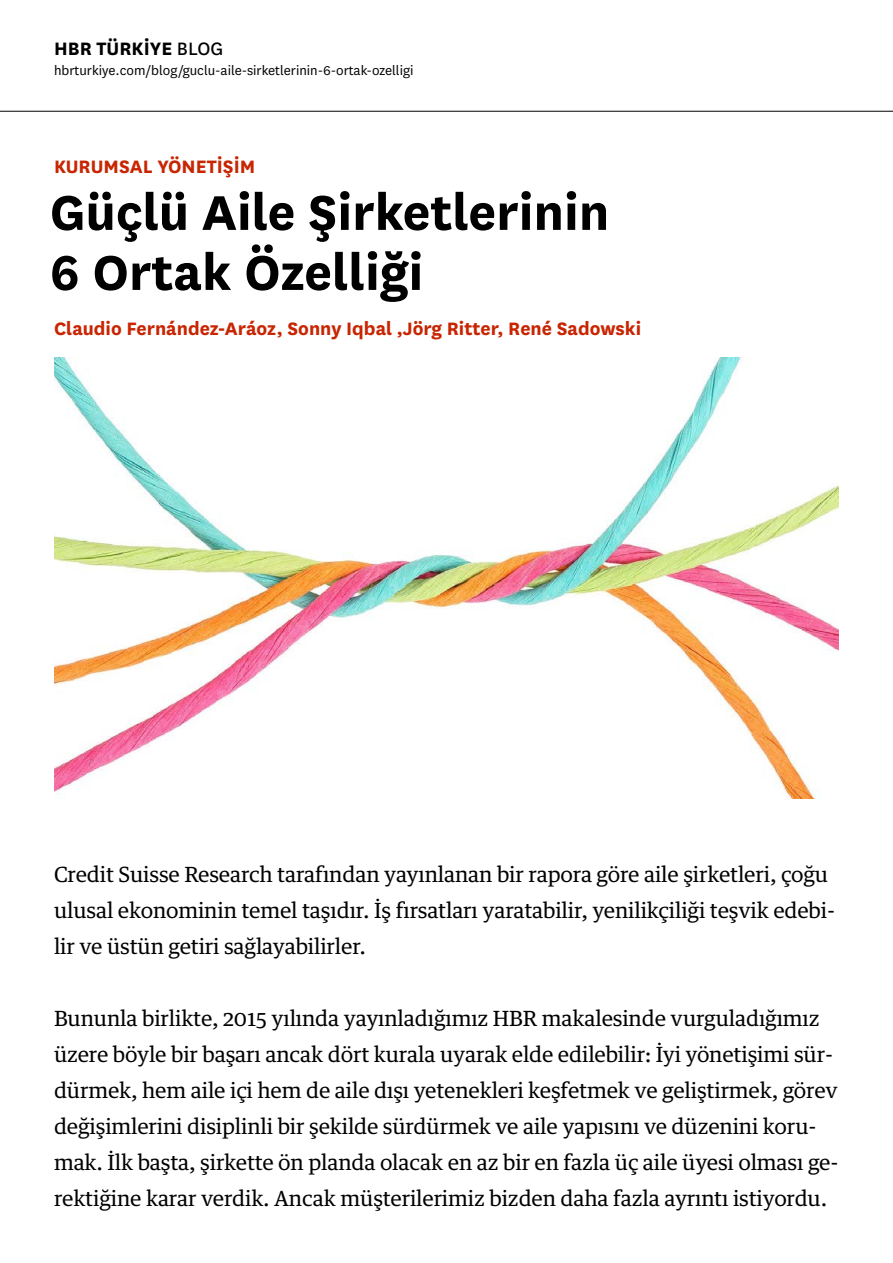
<style>
.page{position:relative;width:893px;height:1263px;background:#fff}
.page>*{position:absolute;margin:0;border:0;box-sizing:border-box;transform-origin:0 0}
.t1{font:700 57px/60px "National HBR";color:#000}
.t2{font:21px/36px "Guardian Text Egyp";letter-spacing:-.01em;color:#000}
.t3{font:700 21px "National HBR";color:#c82502}
.t4{font:700 21px "National HBR";color:#000}
.t5{font:15px "National HBR";color:#000}
.s1{font-weight:400}
</style>
<div class="page">
<img style="left:54px;top:357px;width:785px;height:442px">
<hr style="left:0;top:111px;width:893px;height:1px;background:#000">
<p class="t4" style="left:54px;top:34px;width:171px">HBR TÜRKİYE <span class="s1">BLOG</span></p>
<p class="t5" style="left:54px;top:61px;width:361px">hbrturkiye.com/blog/guclu-aile-sirketlerinin-6-ortak-ozelligi</p>
<p class="t3" style="left:54px;top:152px;width:203px">KURUMSAL YÖNETİŞİM</p>
<h1 class="t1" style="left:50px;top:178px;width:561px">Güçlü Aile Şirketlerinin<br>6 Ortak Özelliği</h1>
<p class="t3" style="left:54px;top:314px;width:589px">Claudio Fernández-Aráoz, Sonny Iqbal ,Jörg Ritter, René Sadowski</p>
<p class="t2" style="left:54px;top:854px;width:783px">Credit Suisse Research tarafından yayınlanan bir rapora göre aile şirketleri, çoğu ulusal ekonominin temel taşıdır. İş fırsatları yaratabilir, yenilikçiliği teşvik edebi&shy;lir ve üstün getiri sağlayabilirler.</p>
<p class="t2" style="left:54px;top:998px;width:786px">Bununla birlikte, 2015 yılında yayınladığımız HBR makalesinde vurguladığımız üzere böyle bir başarı ancak dört kurala uyarak elde edilebilir: İyi yönetişimi sür&shy;dürmek, hem aile içi hem de aile dışı yetenekleri keşfetmek ve geliştirmek, görev değişimlerini disiplinli bir şekilde sürdürmek ve aile yapısını ve düzenini koru&shy;mak. İlk başta, şirkette ön planda olacak en az bir en fazla üç aile üyesi olması ge&shy;rektiğine karar verdik. Ancak müşterilerimiz bizden daha fazla ayrıntı istiyordu.</p>
</div>
